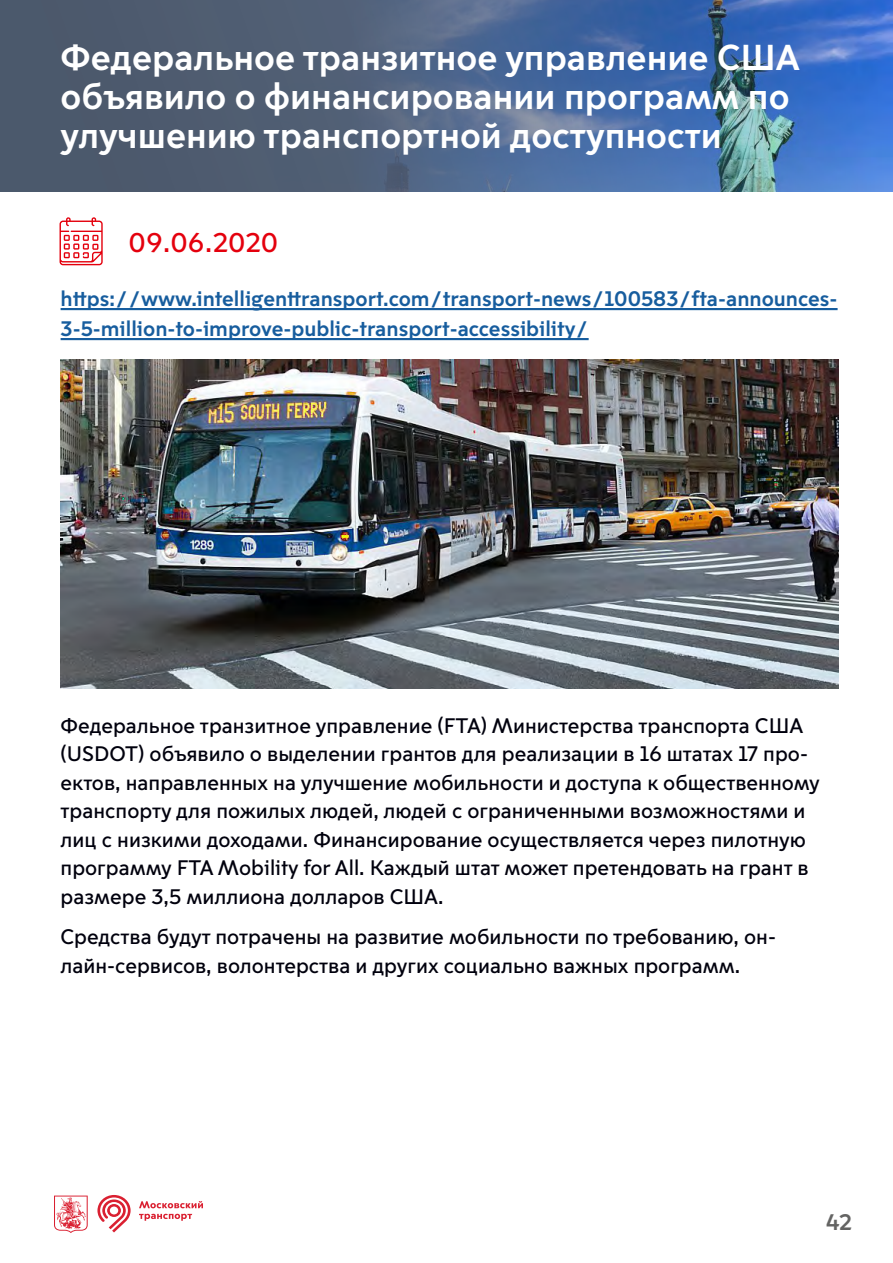
<style>
.page{position:relative;width:893px;height:1263px;background:#fff}
.page>*{position:absolute;margin:0;border:0;box-sizing:border-box;transform-origin:0 0}
.t1{font:700 36px/38.8px "Moscow Sans";color:#fff}
.t2{font:27px "Moscow Sans";letter-spacing:-.02em;color:#e4000d}
.t3{font:700 22.5px "Moscow Sans";color:#646463}
.t4{font:21px/28.5px "Moscow Sans";color:#00000d}
.t5{font:700 21px/30px "Moscow Sans";color:#175d9e}
</style>
<div class="page">
<svg style="left:60px;top:217px;width:43px;height:48px"></svg>
<div style="left:0;top:0;width:893px;height:191px;background:#4e5b6f"></div>
<svg style="left:97px;top:1195px;width:34px;height:37px"></svg>
<svg style="left:139px;top:1201px;width:64px;height:7px"></svg>
<svg style="left:139px;top:1214px;width:53px;height:7px"></svg>
<svg style="left:54px;top:1195px;width:34px;height:38px"></svg>
<hr style="left:61px;top:308px;width:777px;height:2px;background:#175d9e">
<hr style="left:61px;top:338px;width:528px;height:2px;background:#175d9e">
<img style="left:61px;top:359px;width:778px;height:330px">
<img style="left:343px;top:0;width:550px;height:191px">
<h1 class="t1" style="left:61px;top:37px;width:741px">Федеральное транзитное управление США объявило о финансировании программ по улучшению транспортной доступности</h1>
<p class="t2" style="left:129px;top:225px;width:151px">09.06.2020</p>
<p class="t5" style="left:61px;top:282px;width:778px">https://www.intelligenttransport.com/transport-news/100583/fta-announces-<br>3-5-million-to-improve-public-transport-accessibility/</p>
<p class="t4" style="left:61px;top:710px;width:761px">Федеральное транзитное управление (FTA) Министерства транспорта США (USDOT) объявило о выделении грантов для реализации в 16 штатах 17 про&shy;ектов, направленных на улучшение мобильности и доступа к общественному транспорту для пожилых людей, людей с ограниченными возможностями и лиц с низкими доходами. Финансирование осуществляется через пилотную программу FTA Mobility for All. Каждый штат может претендовать на грант в размере 3,5 миллиона долларов США.</p>
<p class="t4" style="left:61px;top:922px;width:717px">Средства будут потрачены на развитие мобильности по требованию, он&shy;лайн-сервисов, волонтерства и других социально важных программ.</p>
<p class="t3" style="left:826px;top:1208px;width:27px">42</p>
</div>
